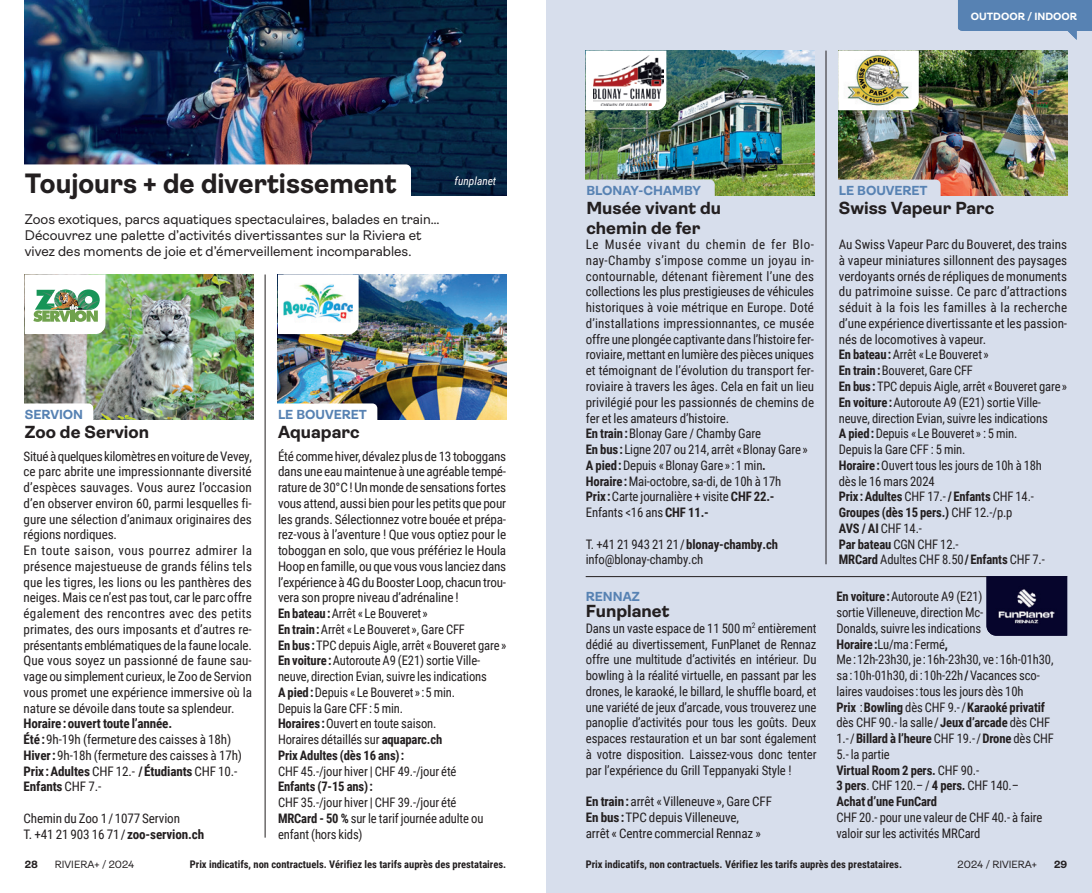
<style>
.page{position:relative;width:1092px;height:893px;background:#fff}
.page>*{position:absolute;margin:0;border:0;box-sizing:border-box;transform-origin:0 0}
.t1{font:700 28px "Ambit";color:#231f20;scale:.96 1}
.t2{font:700 17.5px/19.2px "Ambit";color:#231f20}
.t3{font:14px/15.8px "Ambit";color:#231f20}
.t4{font:13.12px/15.8px "Roboto Condensed";letter-spacing:-.01em;color:#231f20}
.t5{font:13.12px/15.8px "Roboto Condensed";letter-spacing:-.01em;color:#231f20;scale:.96 1}
.t6{font:700 13.12px "Ambit";color:#5782b3}
.t7{font:700 13.12px "Roboto Condensed";letter-spacing:-.01em;color:#231f20;scale:.96 1}
.t8{font:italic 11.38px "Roboto Condensed";color:#fff}
.t9{font:700 10.5px "Roboto Condensed";color:#231f20}
.t10{font:10.5px "Ambit";color:#231f20}
.t11{font:700 10.5px "Ambit";color:#fff}
.t12{font:700 10.5px "Ambit";color:#231f20}
.s1{font-weight:700}
</style>
<div class="page">
<div style="left:546px;top:0;width:545px;height:893px;background:#d7deec"></div>
<svg style="left:958px;top:0;width:133px;height:40px"></svg>
<img style="left:25px;top:0;width:481px;height:196px">
<svg style="left:24px;top:164px;width:387px;height:32px"></svg>
<img style="left:838px;top:51px;width:229px;height:145px">
<hr style="left:265px;top:274px;width:1px;height:564px;background:#231f20">
<hr style="left:825px;top:51px;width:1px;height:513px;background:#231f20">
<img style="left:25px;top:274px;width:228px;height:146px">
<svg style="left:24px;top:403px;width:69px;height:17px"></svg>
<img style="left:585px;top:51px;width:229px;height:145px">
<svg style="left:585px;top:180px;width:129px;height:16px"></svg>
<svg style="left:838px;top:180px;width:102px;height:16px"></svg>
<img style="left:278px;top:274px;width:228px;height:146px">
<svg style="left:277px;top:403px;width:100px;height:17px"></svg>
<hr style="left:585px;top:576px;width:482px;height:1px;background:#231f20">
<svg style="left:25px;top:274px;width:80px;height:60px"></svg>
<svg style="left:585px;top:51px;width:81px;height:59px"></svg>
<img style="left:593px;top:56px;width:70px;height:49px">
<img style="left:986px;top:576px;width:81px;height:60px">
<img style="left:838px;top:51px;width:79px;height:59px">
<svg style="left:278px;top:274px;width:80px;height:60px"></svg>
<img style="left:283px;top:274px;width:70px;height:60px">
<h1 class="t1" style="left:25px;top:167px;width:389px">Toujours + de divertissement</h1>
<p class="t3" style="left:25px;top:211px;width:416px">Zoos exotiques, parcs aquatiques spectaculaires, balades en train…<br>Découvrez une palette d’activités divertissantes sur la Riviera et vivez des moments de joie et d’émerveillement incomparables.</p>
<p class="t8" style="left:454px;top:173px;width:43px">funplanet</p>
<p class="t6" style="left:25px;top:407px;width:60px">SERVION</p>
<h2 class="t2" style="left:25px;top:423px;width:126px">Zoo de Servion</h2>
<p class="t6" style="left:278px;top:407px;width:90px">LE BOUVERET</p>
<h2 class="t2" style="left:278px;top:423px;width:83px">Aquaparc</h2>
<p class="t4" style="left:24px;top:448px;width:230px">Situé à quelques kilomètres en voiture de Vevey, ce parc abrite une impressionnante diversité d’espèces sauvages. Vous aurez l’occasion d’en observer environ 60, parmi lesquelles fi&shy;gure une sélection d’animaux originaires des régions nordiques.<br>En toute saison, vous pourrez admirer la présence majestueuse de grands félins tels que les tigres, les lions ou les panthères des neiges. Mais ce n’est pas tout, car le parc offre également des rencontres avec des petits primates, des ours imposants et d’autres re&shy;présentants emblématiques de la faune locale.<br>Que vous soyez un passionné de faune sau&shy;vage ou simplement curieux, le Zoo de Servion vous promet une expérience immersive où la nature se dévoile dans toute sa splendeur.</p>
<p class="t4" style="left:24px;top:715px;width:220px"><span class="s1">Horaire : ouvert toute l’année.<br>Été :</span> 9h-19h (fermeture des caisses à 18h)<br><span class="s1">Hiver :</span> 9h-18h (fermeture des caisses à 17h)<br><span class="s1">Prix : Adultes</span> CHF 12.- <span class="s1">/ Étudiants</span> CHF 10.- <span class="s1">Enfants</span> CHF 7.-</p>
<p class="t4" style="left:24px;top:810px;width:182px">Chemin du Zoo 1 / 1077 Servion<br>T. +41 21 903 16 71 / <span class="s1">zoo-servion.ch</span></p>
<p class="t4" style="left:278px;top:448px;width:230px">Été comme hiver, dévalez plus de 13 toboggans dans une eau maintenue à une agréable tempé&shy;rature de 30°C ! Un monde de sensations fortes vous attend, aussi bien pour les petits que pour les grands. Sélectionnez votre bouée et prépa&shy;rez-vous à l’aventure ! Que vous optiez pour le toboggan en solo, que vous préfériez le Houla Hoop en famille, ou que vous vous lanciez dans l’expérience à 4G du Booster Loop, chacun trou&shy;vera son propre niveau d’adrénaline !<br><span class="s1">En bateau :</span>Arrêt « Le Bouveret »<br><span class="s1">En train :</span> Arrêt « Le Bouveret », Gare CFF<br><span class="s1">En bus :</span> TPC depuis Aigle, arrêt « Bouveret gare » <span class="s1">En voiture :</span> Autoroute A9 (E21) sortie Ville&shy;neuve, direction Evian, suivre les indications<br><span class="s1">A pied :</span> Depuis « Le Bouveret » : 5 min.<br>Depuis la Gare CFF : 5 min.<br><span class="s1">Horaires :</span> Ouvert en toute saison.<br>Horaires détaillés sur <span class="s1">aquaparc.ch<br>Prix Adultes (dès 16 ans) :</span></p>
<p class="t5" style="left:278px;top:763px;width:187px">CHF 45.-/jour hiver | CHF 49.-/jour été</p>
<p class="t7" style="left:278px;top:777px;width:100px">Enfants (7-15 ans) :</p>
<p class="t5" style="left:278px;top:794px;width:215px">CHF 35.-/jour hiver | CHF 39.-/jour été<br><span class="s1">MRCard - 50 %</span> sur le tarif journée adulte ou enfant (hors kids)</p>
<p class="t11" style="left:970px;top:11px;width:108px">OUTDOOR / INDOOR</p>
<p class="t6" style="left:586px;top:183px;width:116px">BLONAY-CHAMBY</p>
<h2 class="t2" style="left:586px;top:199px;width:136px">Musée vivant du chemin de fer</h2>
<p class="t4" style="left:585px;top:236px;width:230px">Le Musée vivant du chemin de fer Blo&shy;nay-Chamby s’impose comme un joyau in&shy;contournable, détenant fièrement l’une des collections les plus prestigieuses de véhicules historiques à voie métrique en Europe. Doté d’installations impressionnantes, ce musée offre une plongée captivante dans l’histoire fer&shy;roviaire, mettant en lumière des pièces uniques et témoignant de l’évolution du transport fer&shy;roviaire à travers les âges. Cela en fait un lieu privilégié pour les passionnés de chemins de fer et les amateurs d’histoire.<br><span class="s1">En train :</span> Blonay Gare / Chamby Gare<br><span class="s1">En bus :</span> Ligne 207 ou 214, arrêt « Blonay Gare » <span class="s1">A pied :</span> Depuis « Blonay Gare » : 1 min<span class="s1">.<br>Horaire :</span> Mai-octobre, sa-di, de 10h à 17h<br><span class="s1">Prix :</span> Carte journalière + visite <span class="s1">CHF 22.- </span>Enfants &lt;16 ans <span class="s1">CHF 11.-</span></p>
<p class="t4" style="left:585px;top:535px;width:194px">T. +41 21 943 21 21 / <span class="s1">blonay-chamby.ch </span>info@blonay-chamby.ch</p>
<p class="t6" style="left:585px;top:590px;width:56px">RENNAZ</p>
<h2 class="t2" style="left:585px;top:602px;width:85px">Funplanet</h2>
<p class="t4" style="left:585px;top:620px;width:232px;text-align:justify">Dans un vaste espace de 11 500 m<sup>2</sup> entièrement dédié au divertissement, FunPlanet de Rennaz offre une multitude d’activités en intérieur. Du bowling à la réalité virtuelle, en passant par les drones, le karaoké, le billard, le shuffle board, et une variété de jeux d’arcade, vous trouverez une panoplie d’activités pour tous les goûts. Deux espaces restauration et un bar sont également à votre disposition. Laissez-vous donc tenter par l’expérience du Grill Teppanyaki Style !</p>
<p class="t4" style="left:585px;top:793px;width:188px"><span class="s1">En train :</span> arrêt « Villeneuve », Gare CFF<br><span class="s1">En bus :</span> TPC depuis Villeneuve,<br>arrêt « Centre commercial Rennaz »</p>
<p class="t6" style="left:838px;top:183px;width:90px">LE BOUVERET</p>
<h2 class="t2" style="left:838px;top:199px;width:157px">Swiss Vapeur Parc</h2>
<p class="t4" style="left:838px;top:236px;width:230px">Au Swiss Vapeur Parc du Bouveret, des trains à vapeur miniatures sillonnent des paysages verdoyants ornés de répliques de monuments du patrimoine suisse. Ce parc d’attractions séduit à la fois les familles à la recherche d’une expérience divertissante et les passion&shy;nés de locomotives à vapeur.<br><span class="s1">En bateau :</span> Arrêt « Le Bouveret »<br><span class="s1">En train :</span> Bouveret, Gare CFF<br><span class="s1">En bus :</span> TPC depuis Aigle, arrêt « Bouveret gare » <span class="s1">En voiture :</span> Autoroute A9 (E21) sortie Ville&shy;neuve, direction Evian, suivre les indications<br><span class="s1">A pied :</span> Depuis « Le Bouveret » : 5 min.<br>Depuis la Gare CFF : 5 min.<br><span class="s1">Horaire :</span> Ouvert tous les jours de 10h à 18h<br>dès le 16 mars 2024<br><span class="s1">Prix : Adultes</span> CHF 17.- <span class="s1">/ Enfants</span> CHF 14.- <span class="s1">Groupes (dès 15 pers.)</span> CHF 12.-/p.p<br><span class="s1">AVS / AI</span> CHF 14.-<br><span class="s1">Par bateau</span> CGN CHF 12.-<br><span class="s1">MRCard</span> Adultes CHF 8.50 <span class="s1">/ Enfants</span> CHF 7.-</p>
<p class="t5" style="left:836px;top:588px;width:228px"><span class="s1">En voiture :</span> Autoroute A9 (E21)<br>sortie Villeneuve, direction Mc-<br>Donalds, suivre les indications<br><span class="s1">Horaire :</span>Lu/ma : Fermé<span class="s1">,<br></span>Me : 12h-23h30, je : 16h-23h30, ve : 16h-01h30, sa : 10h-01h30, di : 10h-22h <span class="s1">/</span> Vacances sco&shy;laires vaudoises : tous les jours dès 10h<br><span class="s1">Prix</span> : <span class="s1">Bowling</span> dès CHF 9.- / <span class="s1">Karaoké privatif </span>dès CHF 90.- la salle / <span class="s1">Jeux d’arcade</span> dès CHF 1.- / <span class="s1">Billard à l’heure</span> CHF 19.- / <span class="s1">Drone</span> dès CHF 5.- la partie<br><span class="s1">Virtual Room 2 pers.</span> CHF 90.-<br><span class="s1">3 pers</span>. CHF 120.– / <span class="s1">4 pers.</span> CHF 140.–<br><span class="s1">Achat d’une FunCard</span></p>
<p class="t5" style="left:836px;top:809px;width:216px">CHF 20.- pour une valeur de CHF 40.- à faire valoir sur les activités MRCard</p>
<p class="t12" style="left:25px;top:859px;width:15px">28</p>
<p class="t10" style="left:55px;top:859px;width:81px">RIVIERA+ / 2024</p>
<p class="t9" style="left:190px;top:857px;width:318px">Prix indicatifs, non contractuels. Vérifiez les tarifs auprès des prestataires.</p>
<p class="t9" style="left:585px;top:857px;width:318px">Prix indicatifs, non contractuels. Vérifiez les tarifs auprès des prestataires.</p>
<p class="t10" style="left:957px;top:859px;width:81px">2024 / RIVIERA+</p>
<p class="t12" style="left:1053px;top:859px;width:15px">29</p>
</div>
